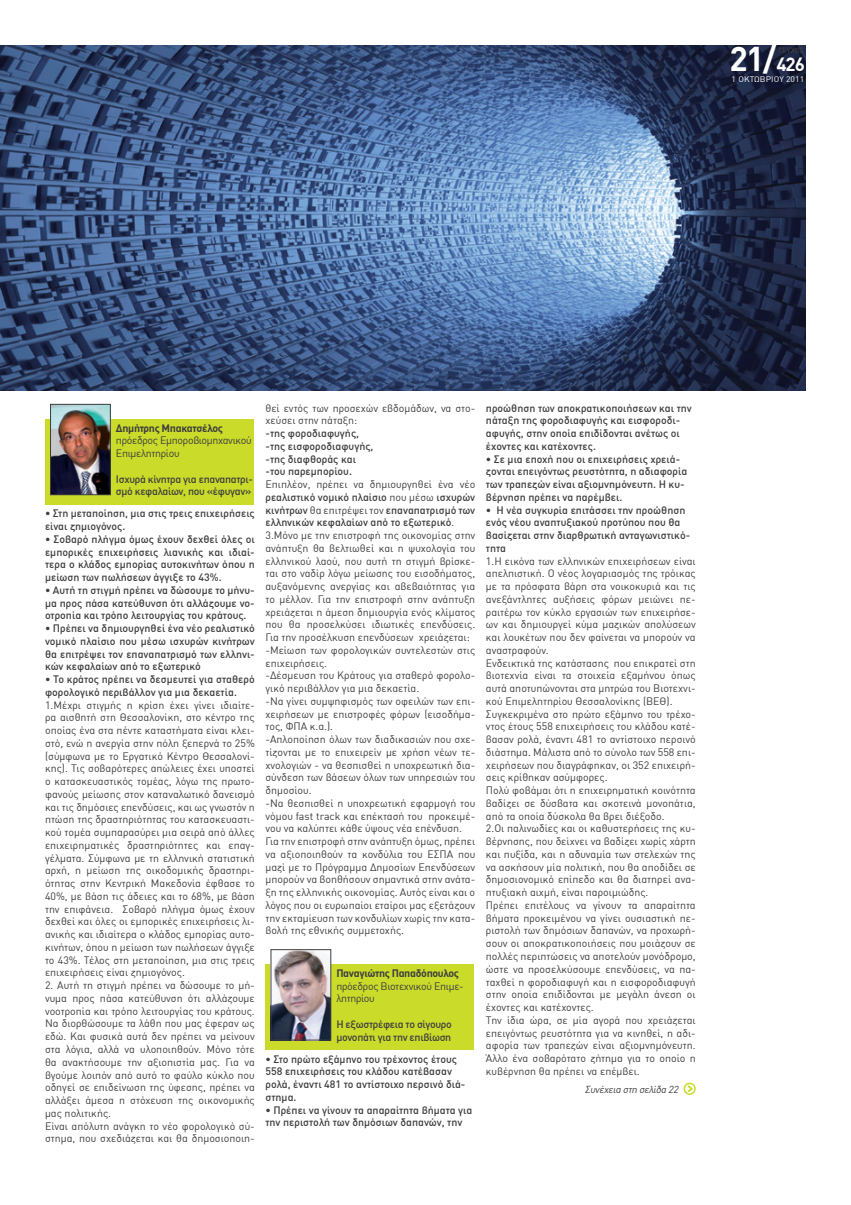
<style>
.page{position:relative;width:851px;height:1205px;background:#fff}
.page>*{position:absolute;margin:0;border:0;box-sizing:border-box;transform-origin:0 0}
.t1{font:700 33.75px "DIN Greek";color:#fff}
.t2{font:10.62px/12.8px "DIN Greek";color:#3e3e3f}
.t3{font:500 10.62px/12.8px "DIN Greek";color:#3e3e3f}
.t4{font:500 10.62px/12.8px "DIN Greek";letter-spacing:-.03em;color:#3e3e3f}
.t5{font:10.62px/12.8px "DIN Greek";letter-spacing:-.03em;color:#3e3e3f}
.t6{font:700 10.62px "DIN Greek";letter-spacing:-.03em;color:#3e3e3f}
.t7{font:italic 10px "DIN Greek";color:#3e3e3f}
.t8{font:8px "DIN Greek";letter-spacing:.01em;color:#fff;scale:1.07 1}
.t9{font:500 7.5px "DIN Greek";color:#3e3e3f}
.s1{font-size:18.75px}
.s2{font-weight:500}
</style>
<div class="page">
<img style="left:0;top:45px;width:805px;height:345px">
<svg style="left:686px;top:1083px;width:8px;height:11px"></svg>
<div style="left:683px;top:1082px;width:12px;height:13px;border:2px solid #cadb2a;border-radius:50%"></div>
<div style="left:45px;top:419px;width:209px;height:86px;background:#cadb2a"></div>
<img style="left:52px;top:406px;width:57px;height:87px">
<div style="left:50px;top:404px;width:61px;height:91px;border:1px solid #3e3e3f"></div>
<div style="left:265px;top:964px;width:209px;height:86px;background:#cadb2a"></div>
<img style="left:272px;top:951px;width:57px;height:87px">
<div style="left:270px;top:949px;width:61px;height:91px;border:1px solid #3e3e3f"></div>
<h1 class="t1" style="left:729px;top:39px;width:77px">21/<span class="s1">426</span></h1>
<p class="t9" style="left:777px;top:45px;width:27px">ΤΕΥΧΟΣ</p>
<p class="t8" style="left:731px;top:75px;width:69px">1 ΟΚΤΩΒΡΙΟΥ 2011</p>
<p class="t6" style="left:116px;top:421px;width:108px">Δημήτρης Mπακατσέλος</p>
<p class="t5" style="left:116px;top:434px;width:137px">πρόεδρος Εμποροβιομηχανικού<br>Επιμελητηρίου</p>
<p class="t4" style="left:116px;top:472px;width:139px">Ισχυρά κίνητρα για επαναπατρι&shy;σμό κεφαλαίων, που «έφυγαν»</p>
<p class="t3" style="left:45px;top:507px;width:211px">• Στη μεταποίηση, μια στις τρεις επιχειρήσεις είναι ζημιογόνος.</p>
<p class="t3" style="left:45px;top:532px;width:211px;text-align:justify">• Σοβαρό πλήγμα όμως έχουν δεχθεί όλες οι εμπορικές επιχειρήσεις λιανικής και ιδιαί&shy;τερα ο κλάδος εμπορίας αυτοκινήτων όπου η μείωση των πωλήσεων άγγιξε το 43%.</p>
<p class="t3" style="left:45px;top:583px;width:211px;text-align:justify">• Αυτή τη στιγμή πρέπει να δώσουμε το μήνυ&shy;μα προς πάσα κατεύθυνση ότι αλλάζουμε νο&shy;οτροπία και τρόπο λειτουργίας του κράτους.</p>
<p class="t3" style="left:45px;top:622px;width:211px;text-align:justify">• Πρέπει να δημιουργηθεί ένα νέο ρεαλιστικό νομικό πλαίσιο που μέσω ισχυρών κινήτρων θα επιτρέψει τον επαναπατρισμό των ελληνι&shy;κών κεφαλαίων από το εξωτερικό</p>
<p class="t3" style="left:45px;top:673px;width:211px">• Το κράτος πρέπει να δεσμευτεί για σταθερό φορολογικό περιβάλλον για μια δεκαετία.</p>
<p class="t2" style="left:45px;top:698px;width:211px;text-align:justify">1.Μέχρι στιγμής η κρίση έχει γίνει ιδιαίτε&shy;ρα αισθητή στη Θεσσαλονίκη, στο κέντρο της οποίας ένα στα πέντε καταστήματα είναι κλει&shy;στό, ενώ η ανεργία στην πόλη ξεπερνά το 25% (σύμφωνα με το Εργατικό Κέντρο Θεσσαλονί&shy;κης). Τις σοβαρότερες απώλειες έχει υποστεί ο κατασκευαστικός τομέας, λόγω της πρωτο&shy;φανούς μείωσης στον καταναλωτικό δανεισμό και τις δημόσιες επενδύσεις, και ως γνωστόν η πτώση της δραστηριότητας του κατασκευαστι&shy;κού τομέα συμπαρασύρει μια σειρά από άλλες επιχειρηματικές δραστηριότητες και επαγ&shy;γέλματα. Σύμφωνα με τη ελληνική στατιστική αρχή, η μείωση της οικοδομικής δραστηρι&shy;ότητας στην Κεντρική Μακεδονία έφθασε το 40%, με βάση τις άδειες και το 68%, με βάση την επιφάνεια. Σοβαρό πλήγμα όμως έχουν δεχθεί και όλες οι εμπορικές επιχειρήσεις λι&shy;ανικής και ιδιαίτερα ο κλάδος εμπορίας αυτο&shy;κινήτων, όπου η μείωση των πωλήσεων άγγιξε το 43%. Τέλος στη μεταποίηση, μια στις τρεις επιχειρήσεις είναι ζημιογόνος.</p>
<p class="t2" style="left:45px;top:979px;width:211px">2. Αυτή τη στιγμή πρέπει να δώσουμε το μή&shy;νυμα προς πάσα κατεύθυνση ότι αλλάζουμε νοοτροπία και τρόπο λειτουργίας του κράτους.<br>Να διορθώσουμε τα λάθη που μας έφεραν ως εδώ. Και φυσικά αυτά δεν πρέπει να μείνουν στα λόγια, αλλά να υλοποιηθούν. Μόνο τότε θα ανακτήσουμε την αξιοπιστία μας. Για να βγούμε λοιπόν από αυτό το φαύλο κύκλο που οδηγεί σε επιδείνωση της ύφεσης, πρέπει να αλλάξει άμεσα η στόχευση της οικονομικής μας πολιτικής.<br>Είναι απόλυτη ανάγκη το νέο φορολογικό σύ&shy;στημα, που σχεδιάζεται και θα δημοσιοποιη-</p>
<p class="t2" style="left:265px;top:401px;width:211px">θεί εντός των προσεχών εβδομάδων, να στο&shy;χεύσει στην πάταξη:</p>
<p class="t3" style="left:265px;top:427px;width:109px">-της φοροδιαφυγής, -της εισφοροδιαφυγής, -της διαφθοράς και -του παρεμπορίου.</p>
<p class="t2" style="left:265px;top:478px;width:211px">Επιπλέον, πρέπει να δημιουργηθεί ένα νέο <span class="s2">ρεαλιστικό νομικό πλαίσιο</span> που μέσω <span class="s2">ισχυρών κινήτρων</span> θα επιτρέψει τον <span class="s2">επαναπατρισμό των ελληνικών κεφαλαίων από το εξωτερικό</span>.<br>3.Μόνο με την επιστροφή της οικονομίας στην ανάπτυξη θα βελτιωθεί και η ψυχολογία του ελληνικού λαού, που αυτή τη στιγμή βρίσκε&shy;ται στο ναδίρ λόγω μείωσης του εισοδήματος, αυξανόμενης ανεργίας και αβεβαιότητας για το μέλλον. Για την επιστροφή στην ανάπτυξη χρειάζεται η άμεση δημιουργία ενός κλίματος που θα προσελκύσει ιδιωτικές επενδύσεις.<br>Για την προσέλκυση επενδύσεων χρειάζεται: -Μείωση των φορολογικών συντελεστών στις επιχειρήσεις.<br>-Δέσμευση του Κράτους για σταθερό φορολο&shy;γικό περιβάλλον για μια δεκαετία.<br>-Να γίνει συμψηφισμός των οφειλών των επι&shy;χειρήσεων με επιστροφές φόρων (εισοδήμα&shy;τος, ΦΠΑ κ.α.).<br>-Απλοποίηση όλων των διαδικασιών που σχε&shy;τίζονται με το επιχειρείν με χρήση νέων τε&shy;χνολογιών - να θεσπισθεί η υποχρεωτική δια&shy;σύνδεση των βάσεων όλων των υπηρεσιών του δημοσίου.<br>-Να θεσπισθεί η υποχρεωτική εφαρμογή του νόμου fast track και επέκτασή του προκειμέ&shy;νου να καλύπτει κάθε ύψους νέα επένδυση.<br>Για την επιστροφή στην ανάπτυξη όμως, πρέπει να αξιοποιηθούν τα κονδύλια του ΕΣΠΑ που μαζί με το Πρόγραμμα Δημοσίων Επενδύσεων μπορούν να βοηθήσουν σημαντικά στην ανάτα&shy;ξη της ελληνικής οικονομίας. Αυτός είναι και ο λόγος που οι ευρωπαίοι εταίροι μας εξετάζουν την εκταμίευση των κονδυλίων χωρίς την κατα&shy;βολή της εθνικής συμμετοχής.</p>
<p class="t6" style="left:336px;top:967px;width:124px">Παναγιώτης Παπαδόπουλος</p>
<p class="t5" style="left:336px;top:979px;width:129px">πρόεδρος Bιοτεχνικού Επιμε&shy;λητηρίου</p>
<p class="t4" style="left:336px;top:1017px;width:117px">Η εξωστρέφεια το σίγουρο μονοπάτι για την επιβίωση</p>
<p class="t3" style="left:265px;top:1052px;width:201px">• Στο πρώτο εξάμηνο του τρέχοντος έτους<br>558 επιχειρήσεις του κλάδου κατέβασαν ρολά, έναντι 481 το αντίστοιχο περσινό διά&shy;στημα.</p>
<p class="t3" style="left:265px;top:1103px;width:208px">• Πρέπει να γίνουν τα απαραίτητα βήματα για την περιστολή των δημόσιων δαπανών, την</p>
<p class="t3" style="left:486px;top:401px;width:207px">προώθηση των αποκρατικοποιήσεων και την πάταξη της φοροδιαφυγής και εισφοροδι&shy;αφυγής, στην οποία επιδίδονται ανέτως οι έχοντες και κατέχοντες.</p>
<p class="t3" style="left:486px;top:452px;width:203px">• Σε μια εποχή που οι επιχειρήσεις χρειά&shy;ζονται επειγόντως ρευστότητα, η αδιαφορία των τραπεζών είναι αξιομνημόνευτη. Η κυ&shy;βέρνηση πρέπει να παρέμβει.</p>
<p class="t3" style="left:486px;top:503px;width:206px">• Η νέα συγκυρία επιτάσσει την προώθηση ενός νέου αναπτυξιακού προτύπου που θα βασίζεται στην διαρθρωτική ανταγωνιστικό&shy;τητα</p>
<p class="t2" style="left:486px;top:554px;width:211px">1.Η εικόνα των ελληνικών επιχειρήσεων είναι απελπιστική. Ο νέος λογαριασμός της τρόικας με τα πρόσφατα βάρη στα νοικοκυριά και τις ανεξάντλητες αυξήσεις φόρων μειώνει πε&shy;ραιτέρω τον κύκλο εργασιών των επιχειρήσε&shy;ων και δημιουργεί κύμα μαζικών απολύσεων και λουκέτων που δεν φαίνεται να μπορούν να αναστραφούν.<br>Ενδεικτικά της κατάστασης που επικρατεί στη βιοτεχνία είναι τα στοιχεία εξαμήνου όπως αυτά αποτυπώνονται στα μητρώα του Βιοτεχνι&shy;κού Επιμελητηρίου Θεσσαλονίκης (ΒΕΘ).<br>Συγκεκριμένα στο πρώτο εξάμηνο του τρέχο&shy;ντος έτους 558 επιχειρήσεις του κλάδου κατέ&shy;βασαν ρολά, έναντι 481 το αντίστοιχο περσινό διάστημα. Μάλιστα από το σύνολο των 558 επι&shy;χειρήσεων που διαγράφηκαν, οι 352 επιχειρή&shy;σεις κρίθηκαν ασύμφορες.<br>Πολύ φοβάμαι ότι η επιχειρηματική κοινότητα βαδίζει σε δύσβατα και σκοτεινά μονοπάτια, από τα οποία δύσκολα θα βρει διέξοδο.<br>2.Οι παλινωδίες και οι καθυστερήσεις της κυ&shy;βέρνησης, που δείχνει να βαδίζει χωρίς χάρτη και πυξίδα, και η αδυναμία των στελεχών της να ασκήσουν μία πολιτική, που θα αποδίδει σε δημοσιονομικό επίπεδο και θα διατηρεί ανα&shy;πτυξιακή αιχμή, είναι παροιμιώδης.<br>Πρέπει επιτέλους να γίνουν τα απαραίτητα βήματα προκειμένου να γίνει ουσιαστική πε&shy;ριστολή των δημόσιων δαπανών, να προχωρή&shy;σουν οι αποκρατικοποιήσεις που μοιάζουν σε πολλές περιπτώσεις να αποτελούν μονόδρομο, ώστε να προσελκύσουμε επενδύσεις, να πα&shy;ταχθεί η φοροδιαφυγή και η εισφοροδιαφυγή στην οποία επιδίδονται με μεγάλη άνεση οι έχοντες και κατέχοντες.<br>Την ίδια ώρα, σε μία αγορά που χρειάζεται επειγόντως ρευστότητα για να κινηθεί, η αδι&shy;αφορία των τραπεζών είναι αξιομνημόνευτη.<br>Άλλο ένα σοβαρότατο ζήτημα για το οποίο η κυβέρνηση θα πρέπει να επέμβει.</p>
<p class="t7" style="left:584px;top:1083px;width:97px">Συνέχεια στη σελίδα 22</p>
</div>
